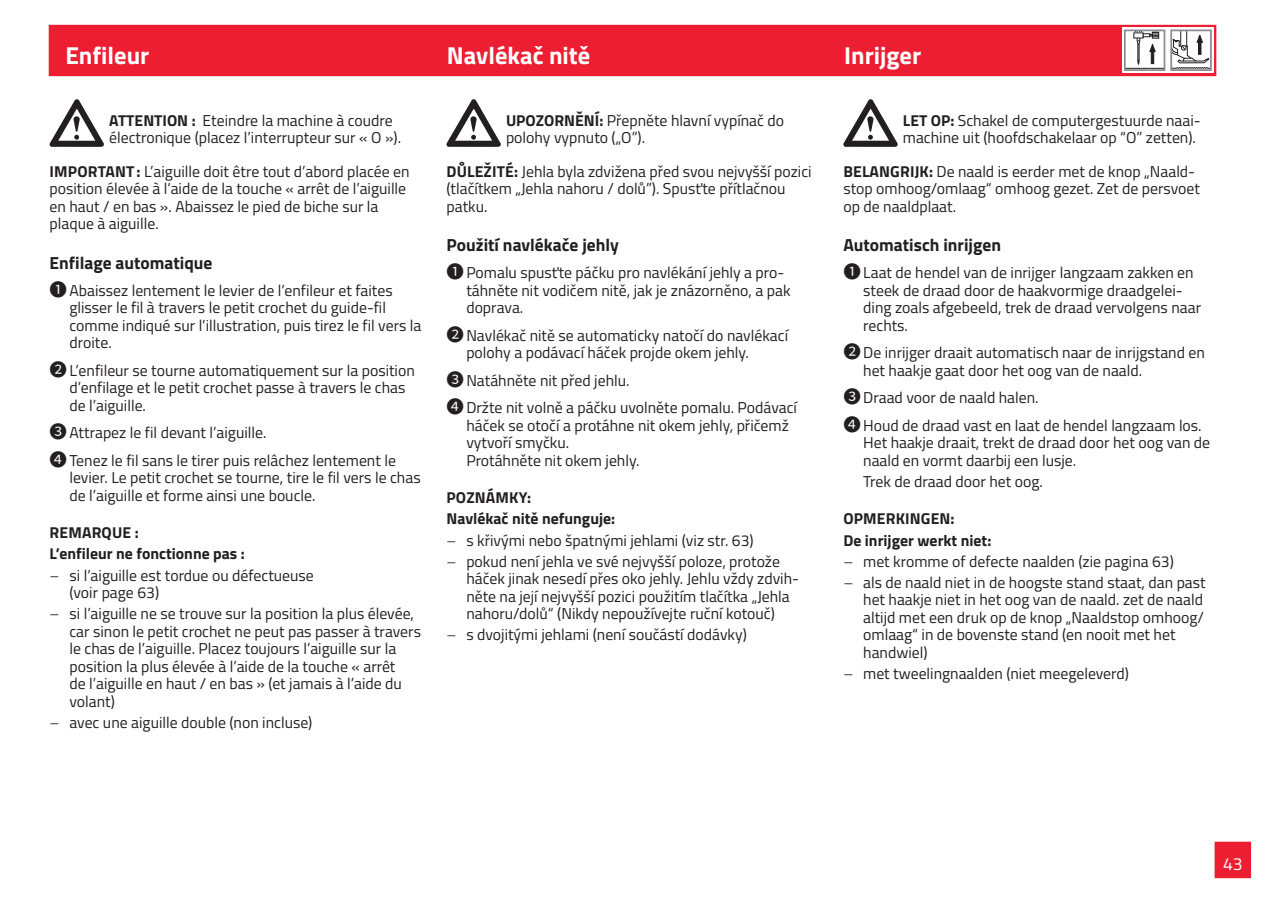
<style>
.page{position:relative;width:1275px;height:903px;background:#fff}
.page>*{position:absolute;margin:0;border:0;box-sizing:border-box;transform-origin:0 0}
.t1{font:700 24.5px "Titillium Web";color:#fff}
.t2{font:700 17.5px "Titillium Web";color:#231f20}
.t3{font:17.5px "Titillium Web";color:#fff}
.t4{font:15.75px/17.5px "Titillium Web";color:#231f20}
.t5{font:700 15.75px/21.2px "Titillium Web";color:#231f20}
.s1{font-weight:700}
.s2{font-family:"Noto Sans Hant";font-size:17.5px}
.s3{font-weight:300}
</style>
<div class="page">
<div style="left:1215px;top:842px;width:35px;height:35px;background:#ed1d32"></div>
<div style="left:1214px;top:842px;width:37px;height:36px;border:2px solid #ed1d32"></div>
<svg style="left:843px;top:99px;width:55px;height:48px"></svg>
<svg style="left:446px;top:99px;width:55px;height:48px"></svg>
<svg style="left:50px;top:99px;width:54px;height:48px"></svg>
<div style="left:50px;top:26px;width:1165px;height:49px;background:#ed1d32"></div>
<div style="left:49px;top:25px;width:1167px;height:51px;border:2px solid #ed1d32"></div>
<div style="left:1122px;top:28px;width:91px;height:45px;background:linear-gradient(to bottom,#fafafa,#fff)"></div>
<svg style="left:1173px;top:33px;width:36px;height:35px"></svg>
<div style="left:1170px;top:30px;width:42px;height:41px;border:2px solid #8a8c8f"></div>
<svg style="left:1135px;top:33px;width:24px;height:35px"></svg>
<div style="left:1124px;top:30px;width:41px;height:41px;border:2px solid #8a8c8f"></div>
<h1 class="t1" style="left:65px;top:37px;width:85px">Enfileur</h1>
<h1 class="t1" style="left:447px;top:37px;width:145px">Navlékač nitě</h1>
<h1 class="t1" style="left:844px;top:37px;width:79px">Inrijger</h1>
<p class="t4" style="left:109px;top:111px;width:293px"><span class="s1">ATTENTION :</span> Eteindre la machine à coudre électronique (placez l’interrupteur sur « O »).</p>
<p class="t4" style="left:50px;top:162px;width:361px"><span class="s1">IMPORTANT:</span> L’aiguille doit être tout d’abord placée en position élevée à l’aide de la touche « arrêt de l’aiguille en haut / en bas ». Abaissez le pied de biche sur la plaque à aiguille.</p>
<p class="t2" style="left:50px;top:249px;width:164px">Enfilage automatique</p>
<p class="t4" style="left:69px;top:281px;width:353px;text-indent:-20px"><span class="s2">❶</span>Abaissez lentement le levier de l’enfileur et faites glisser le fil à travers le petit crochet du guide-fil comme indiqué sur l’illustration, puis tirez le fil vers la droite.</p>
<p class="t4" style="left:69px;top:361px;width:347px;text-indent:-20px"><span class="s2">❷</span>L’enfileur se tourne automatiquement sur la position d’enfilage et le petit crochet passe à travers le chas de l’aiguille.</p>
<p class="t4" style="left:50px;top:418px;width:348px;line-height:27.5px"><span class="s2">❸</span>Attrapez le fil devant l’aiguille.<br><span class="s2">❹</span>Tenez le fil sans le tirer puis relâchez lentement le</p>
<p class="t4" style="left:69px;top:468px;width:353px">levier. Le petit crochet se tourne, tire le fil vers le chas de l’aiguille et forme ainsi une boucle.</p>
<p class="t5" style="left:50px;top:521px;width:197px">REMARQUE :<br>L’enfileur ne fonctionne pas :</p>
<p class="t4" style="left:69px;top:565px;width:246px;text-indent:-20px"><span class="s3">–</span> si l’aiguille est tordue ou défectueuse (voir page 63)</p>
<p class="t4" style="left:69px;top:604px;width:353px;text-indent:-20px"><span class="s3">–</span> si l’aiguille ne se trouve sur la position la plus élevée, car sinon le petit crochet ne peut pas passer à travers le chas de l’aiguille. Placez toujours l’aiguille sur la position la plus élevée à l’aide de la touche « arrêt<br>de l’aiguille en haut / en bas » (et jamais à l’aide du volant)</p>
<p class="t4" style="left:50px;top:713px;width:264px"><span class="s3">–</span> avec une aiguille double (non incluse)</p>
<p class="t4" style="left:506px;top:111px;width:280px"><span class="s1">UPOZORNĚNÍ:</span> Přepněte hlavní vypínač do polohy vypnuto („O”).</p>
<p class="t4" style="left:446px;top:162px;width:367px"><span class="s1">DŮLEŽITÉ:</span> Jehla byla zdvižena před svou nejvyšší pozici (tlačítkem „Jehla nahoru / dolů”). Spusťte přítlačnou patku.</p>
<p class="t2" style="left:446px;top:231px;width:174px">Použití navlékače jehly</p>
<p class="t4" style="left:466px;top:263px;width:326px;text-indent:-20px"><span class="s2">❶</span>Pomalu spusťte páčku pro navlékání jehly a pro&shy;táhněte nit vodičem nitě, jak je znázorněno, a pak doprava.</p>
<p class="t4" style="left:466px;top:326px;width:323px;text-indent:-20px"><span class="s2">❷</span>Navlékač nitě se automaticky natočí do navlékací polohy a podávací háček projde okem jehly.</p>
<p class="t4" style="left:446px;top:366px;width:352px;line-height:27.5px"><span class="s2">❸</span>Natáhněte nit před jehlu.<br><span class="s2">❹</span>Držte nit volně a páčku uvolněte pomalu. Podávací</p>
<p class="t4" style="left:466px;top:416px;width:324px">háček se otočí a protáhne nit okem jehly, přičemž vytvoří smyčku.<br>Protáhněte nit okem jehly.</p>
<p class="t5" style="left:446px;top:486px;width:170px">POZNÁMKY:<br>Navlékač nitě nefunguje:</p>
<p class="t4" style="left:446px;top:530px;width:309px"><span class="s3">–</span> s křivými nebo špatnými jehlami (viz str. 63)</p>
<p class="t4" style="left:466px;top:552px;width:334px;text-indent:-20px"><span class="s3">–</span> pokud není jehla ve své nejvyšší poloze, protože háček jinak nesedí přes oko jehly. Jehlu vždy zdvih&shy;něte na její nejvyšší pozici použitím tlačítka „Jehla nahoru/dolů“ (Nikdy nepoužívejte ruční kotouč)</p>
<p class="t4" style="left:446px;top:625px;width:302px"><span class="s3">–</span> s dvojitými jehlami (není součástí dodávky)</p>
<p class="t4" style="left:903px;top:111px;width:299px"><span class="s1">LET OP:</span> Schakel de computergestuurde naai&shy;machine uit (hoofdschakelaar op “O” zetten).</p>
<p class="t4" style="left:843px;top:162px;width:358px"><span class="s1">BELANGRIJK:</span> De naald is eerder met de knop „Naald&shy;stop omhoog/omlaag“ omhoog gezet. Zet de persvoet op de naaldplaat.</p>
<p class="t2" style="left:843px;top:231px;width:159px">Automatisch inrijgen</p>
<p class="t4" style="left:863px;top:263px;width:339px;text-indent:-20px"><span class="s2">❶</span>Laat de hendel van de inrijger langzaam zakken en steek de draad door de haakvormige draadgelei&shy;ding zoals afgebeeld, trek de draad vervolgens naar rechts.</p>
<p class="t4" style="left:863px;top:343px;width:343px;text-indent:-20px"><span class="s2">❷</span>De inrijger draait automatisch naar de inrijgstand en het haakje gaat door het oog van de naald.</p>
<p class="t4" style="left:843px;top:383px;width:360px;line-height:27.5px"><span class="s2">❸</span>Draad voor de naald halen.<br><span class="s2">❹</span>Houd de draad vast en laat de hendel langzaam los.</p>
<p class="t4" style="left:863px;top:433px;width:349px">Het haakje draait, trekt de draad door het oog van de naald en vormt daarbij een lusje.</p>
<p class="t4" style="left:863px;top:472px;width:181px">Trek de draad door het oog.</p>
<p class="t5" style="left:843px;top:507px;width:150px">OPMERKINGEN:<br>De inrijger werkt niet:</p>
<p class="t4" style="left:843px;top:552px;width:332px"><span class="s3">–</span> met kromme of defecte naalden (zie pagina 63)</p>
<p class="t4" style="left:863px;top:573px;width:344px;text-indent:-20px"><span class="s3">–</span> als de naald niet in de hoogste stand staat, dan past het haakje niet in het oog van de naald. zet de naald altijd met een druk op de knop „Naaldstop omhoog/ omlaag“ in de bovenste stand (en nooit met het handwiel)</p>
<p class="t4" style="left:843px;top:664px;width:287px"><span class="s3">–</span> met tweelingnaalden (niet meegeleverd)</p>
<p class="t3" style="left:1223px;top:851px;width:21px">43</p>
</div>
